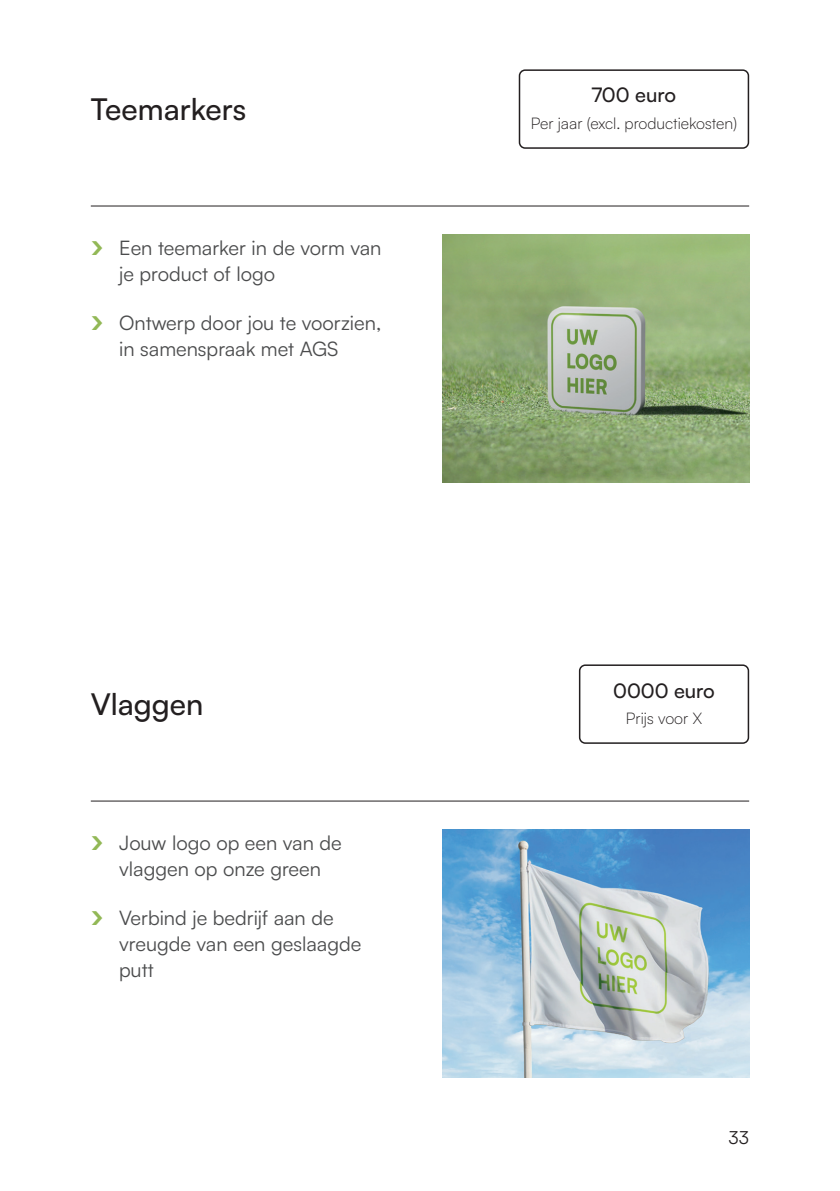
<style>
.page{position:relative;width:840px;height:1191px;background:#fff}
.page>*{position:absolute;margin:0;border:0;box-sizing:border-box;transform-origin:0 0}
.t1{font:500 30px "Satoshi";color:#231f20}
.t2{font:20px/26px "Satoshi";color:#4b4c4d}
.t3{font:500 20px "Satoshi";color:#231f20}
.t4{font:18px "Satoshi";color:#231f20}
.t5{font:300 16px "Satoshi";color:#231f20}
.s1{font-weight:700;font-size:28px;color:#92b856}
</style>
<div class="page">
<div style="left:518px;top:69px;width:230px;height:80px;border:2px solid #231f20;border-radius:6px"></div>
<img style="left:442px;top:235px;width:306px;height:247px">
<hr style="left:91px;top:205px;width:657px;height:1px;background:#231f20">
<div style="left:578px;top:664px;width:170px;height:80px;border:2px solid #231f20;border-radius:6px"></div>
<img style="left:442px;top:830px;width:306px;height:247px">
<hr style="left:91px;top:800px;width:657px;height:1px;background:#231f20">
<h1 class="t1" style="left:91px;top:88px;width:157px">Teemarkers</h1>
<p class="t2" style="left:119px;top:234px;width:264px;text-indent:-28px"><span class="s1">›</span> Een teemarker in de vorm van je product of logo</p>
<p class="t2" style="left:119px;top:309px;width:263px;text-indent:-28px"><span class="s1">›</span> Ontwerp door jou te voorzien, in samenspraak met AGS</p>
<h1 class="t1" style="left:91px;top:683px;width:114px">Vlaggen</h1>
<p class="t2" style="left:91px;top:829px;width:252px;text-align:center"><span class="s1">›</span> Jouw logo op een van de vlaggen op onze green</p>
<p class="t2" style="left:119px;top:903px;width:243px;text-indent:-28px"><span class="s1">›</span> Verbind je bedrijf aan de vreugde van een geslaagde putt</p>
<p class="t3" style="left:591px;top:81px;width:86px">700 euro</p>
<p class="t5" style="left:530px;top:112px;width:208px">Per jaar (excl. productiekosten)</p>
<p class="t3" style="left:612px;top:677px;width:103px">0000 euro</p>
<p class="t5" style="left:625px;top:708px;width:78px">Prijs voor X</p>
<p class="t4" style="left:728px;top:1125px;width:22px">33</p>
</div>
